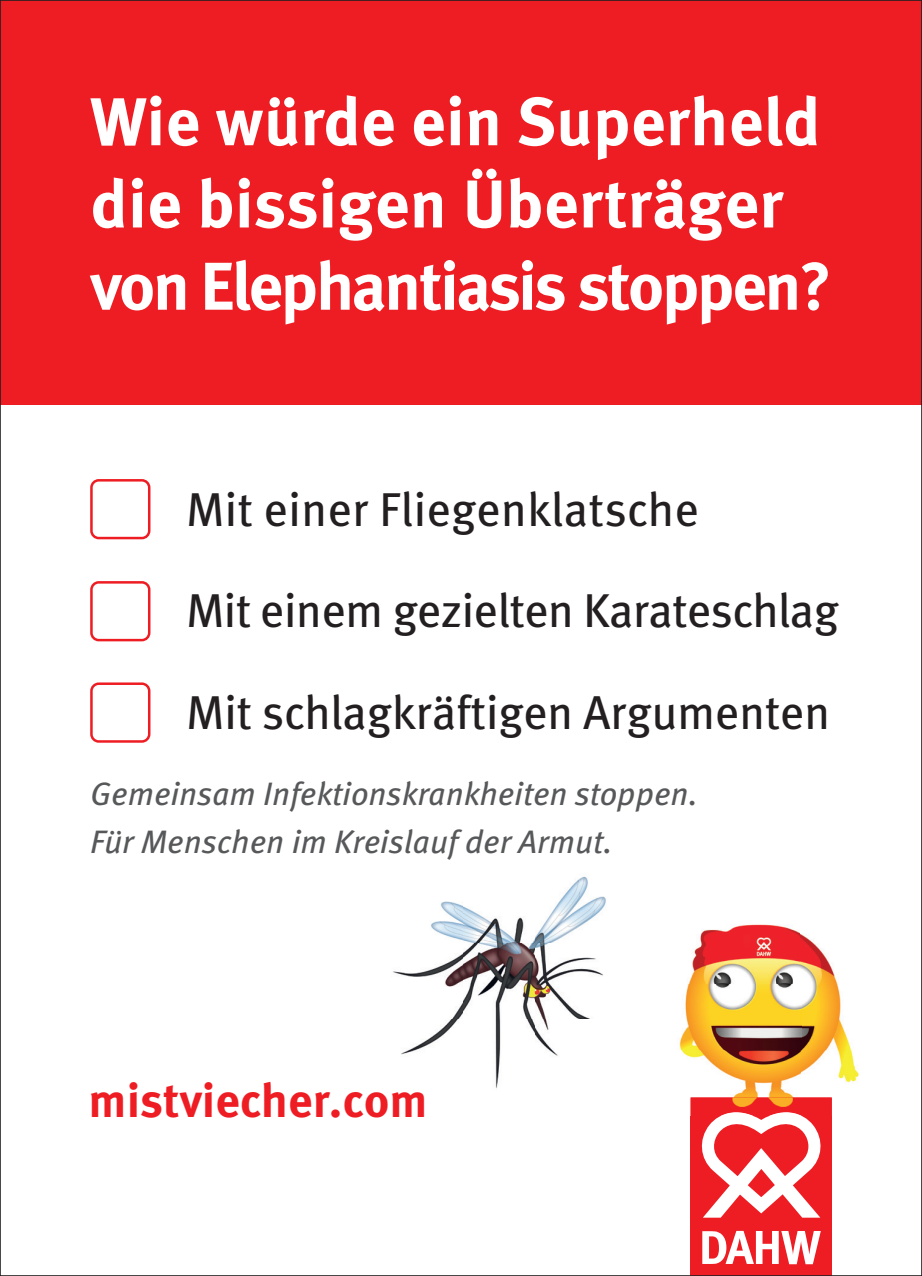
<style>
.page{position:relative;width:922px;height:1276px;background:#fff}
.page>*{position:absolute;margin:0;border:0;box-sizing:border-box;transform-origin:0 0}
.t1{font:700 67.5px/82.2px "Meta OT";letter-spacing:-.01em;color:#fff}
.t2{font:47.5px/101.5px "Meta OT";letter-spacing:-.015em;color:#231f20}
.t3{font:700 47.5px "Meta OT";color:#ee1d23}
.t4{font:italic 32.5px/48px "Meta OT";color:#57585a}
</style>
<div class="page">
<img style="left:393px;top:876px;width:213px;height:213px">
<div style="left:0;top:0;width:921px;height:404px;background:#ee1d23"></div>
<div style="left:690px;top:1097px;width:141px;height:179px;background:#ee1d23"></div>
<svg style="left:701px;top:1116px;width:120px;height:101px"></svg>
<svg style="left:702px;top:1231px;width:118px;height:33px"></svg>
<img style="left:679px;top:924px;width:180px;height:192px">
<img style="left:690px;top:1097px;width:141px;height:19px">
<img style="left:720px;top:1112px;width:81px;height:4px">
<div style="left:90px;top:479px;width:60px;height:60px;border:2px solid #ee1d23;border-radius:7px"></div>
<div style="left:90px;top:581px;width:60px;height:60px;border:2px solid #ee1d23;border-radius:7px"></div>
<div style="left:90px;top:682px;width:60px;height:60px;border:2px solid #ee1d23;border-radius:7px"></div>
<h1 class="t1" style="left:90px;top:83px;width:743px">Wie würde ein Superheld die bissigen Überträger von Elephantiasis stoppen?</h1>
<p class="t2" style="left:186px;top:460px;width:654px">Mit einer Fliegenklatsche<br>Mit einem gezielten Karateschlag<br>Mit schlagkräftigen Argumenten</p>
<p class="t4" style="left:90px;top:770px;width:609px">Gemeinsam Infektionskrankheiten stoppen.<br>Für Menschen im Kreislauf der Armut.</p>
<p class="t3" style="left:89px;top:1070px;width:340px">mistviecher.com</p>
</div>
